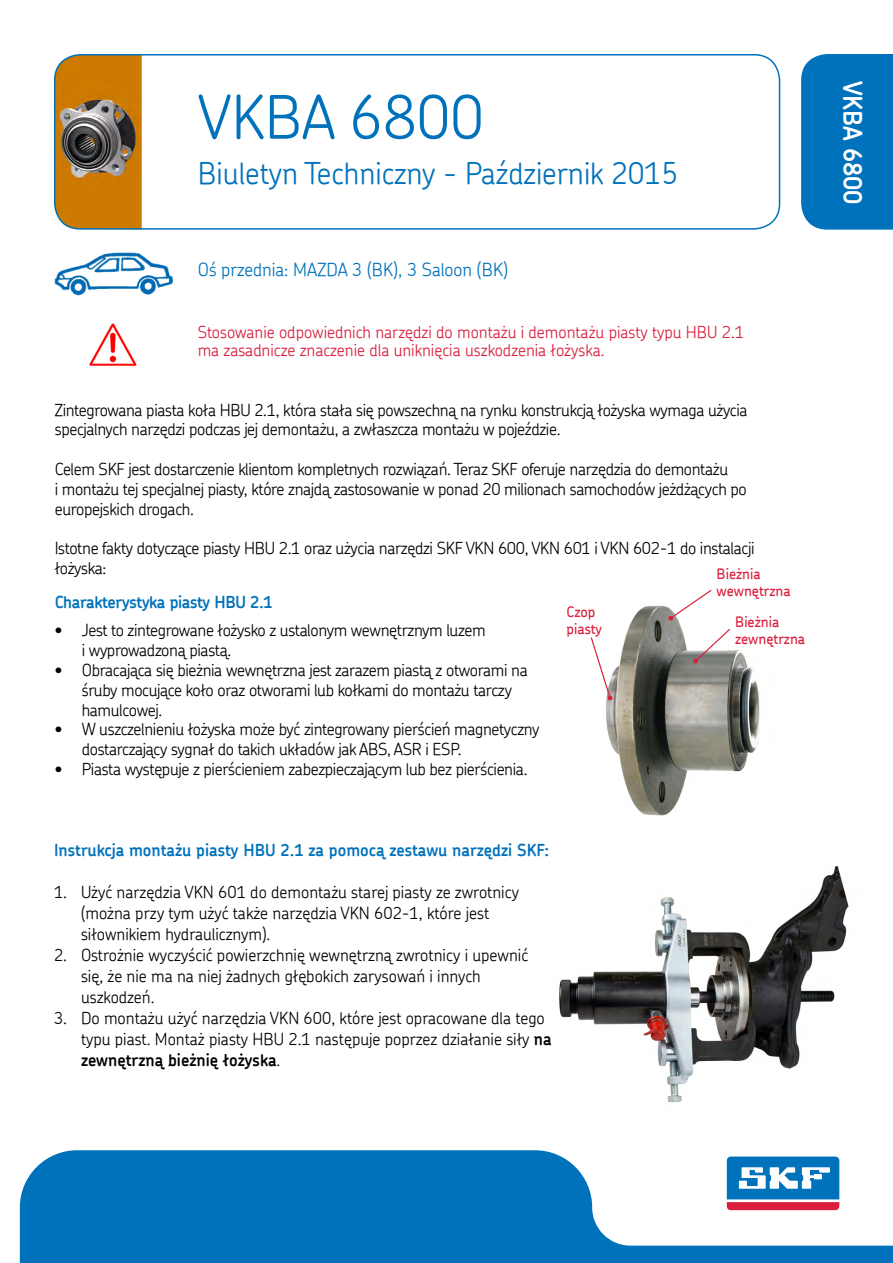
<style>
.page{position:relative;width:893px;height:1263px;background:#fff}
.page>*{position:absolute;margin:0;border:0;box-sizing:border-box;transform-origin:0 0}
.t1{font:300 60px "SKF Chevin";color:#0072bc}
.t2{font:300 30px "SKF Chevin";color:#0072bc}
.t3{font:600 25.5px "SKF Chevin";color:#fff}
.t4{font:300 18px "SKF Chevin";color:#0072bc}
.t5{font:300 16.5px/19.8px "SKF Chevin";letter-spacing:-.02em;color:#000}
.t6{font:300 16.5px/21px "SKF Chevin";color:#000}
.t7{font:300 16.5px/18px "SKF Chevin";color:#da1f3d}
.t8{font:600 16.5px "SKF Chevin";color:#0072bc}
.t9{font:600 16.5px "SKF Chevin";letter-spacing:-.02em;color:#0072bc}
.t10{font:500 14.4px/17.2px "SKF Chevin";color:#da1f3d}
.s1{font-weight:600}
</style>
<div class="page">
<img style="left:55px;top:54px;width:87px;height:175px">
<div style="left:54px;top:54px;width:726px;height:176px;border:2px solid #0072bc;border-radius:26px"></div>
<img style="left:54px;top:253px;width:119px;height:43px">
<img style="left:89px;top:323px;width:48px;height:44px">
<div style="left:801px;top:54px;width:92px;height:176px;background:#0072bc"></div>
<img style="left:606px;top:605px;width:154px;height:211px">
<svg style="left:590px;top:636px;width:22px;height:64px"></svg>
<svg style="left:693px;top:627px;width:38px;height:36px"></svg>
<svg style="left:668px;top:589px;width:45px;height:32px"></svg>
<img style="left:559px;top:866px;width:290px;height:236px">
<svg style="left:20px;top:1150px;width:873px;height:113px;fill:#0072bc"></svg>
<svg style="left:724px;top:1154px;width:118px;height:59px"></svg>
<svg style="left:727px;top:1156px;width:112px;height:54px"></svg>
<h1 class="t1" style="left:198px;top:78px;width:288px">VKBA 6800</h1>
<h2 class="t2" style="left:198px;top:154px;width:482px">Biuletyn Techniczny - Październik 2015</h2>
<p class="t4" style="left:198px;top:258px;width:312px">Oś przednia: MAZDA 3 (BK), 3 Saloon (BK)</p>
<p class="t7" style="left:198px;top:323px;width:548px">Stosowanie odpowiednich narzędzi do montażu i demontażu piasty typu HBU 2.1 ma zasadnicze znaczenie dla uniknięcia uszkodzenia łożyska.</p>
<p class="t5" style="left:55px;top:399px;width:694px">Zintegrowana piasta koła HBU 2.1, która stała się powszechną na rynku konstrukcją łożyska wymaga użycia specjalnych narzędzi podczas jej demontażu, a zwłaszcza montażu w pojeździe.</p>
<p class="t5" style="left:55px;top:459px;width:694px">Celem SKF jest dostarczenie klientom kompletnych rozwiązań. Teraz SKF oferuje narzędzia do demontażu<br>i montażu tej specjalnej piasty, które znajdą zastosowanie w ponad 20 milionach samochodów jeżdżących po europejskich drogach.</p>
<p class="t5" style="left:55px;top:538px;width:701px">Istotne fakty dotyczące piasty HBU 2.1 oraz użycia narzędzi SKF VKN 600, VKN 601 i VKN 602-1 do instalacji łożyska:</p>
<p class="t10" style="left:735px;top:613px;width:71px">Bieżnia zewnętrzna</p>
<p class="t10" style="left:717px;top:565px;width:76px">Bieżnia wewnętrzna</p>
<p class="t9" style="left:55px;top:591px;width:220px">Charakterystyka piasty HBU 2.1</p>
<p class="t5" style="left:82px;top:620px;width:405px;text-indent:-27px">• Jest to zintegrowane łożysko z ustalonym wewnętrznym luzem i wyprowadzoną piastą.</p>
<p class="t5" style="left:82px;top:660px;width:447px;text-indent:-27px">• Obracająca się bieżnia wewnętrzna jest zarazem piastą z otworami na śruby mocujące koło oraz otworami lub kołkami do montażu tarczy hamulcowej.</p>
<p class="t5" style="left:82px;top:719px;width:459px;text-indent:-27px">• W uszczelnieniu łożyska może być zintegrowany pierścień magnetyczny dostarczający sygnał do takich układów jak ABS, ASR i ESP.</p>
<p class="t5" style="left:55px;top:759px;width:474px">• Piasta występuje z pierścieniem zabezpieczającym lub bez pierścienia.</p>
<p class="t10" style="left:567px;top:602px;width:37px">Czop piasty</p>
<p class="t8" style="left:54px;top:839px;width:497px">Instrukcja montażu piasty HBU 2.1 za pomocą zestawu narzędzi SKF:</p>
<p class="t6" style="left:81px;top:881px;width:440px;text-indent:-27px">1. Użyć narzędzia VKN 601 do demontażu starej piasty ze zwrotnicy (można przy tym użyć także narzędzia VKN 602-1, które jest siłownikiem hydraulicznym).</p>
<p class="t6" style="left:81px;top:944px;width:449px;text-indent:-27px">2. Ostrożnie wyczyścić powierzchnię wewnętrzną zwrotnicy i upewnić się, że nie ma na niej żadnych głębokich zarysowań i innych uszkodzeń.</p>
<p class="t6" style="left:81px;top:1007px;width:472px;text-indent:-27px">3. Do montażu użyć narzędzia VKN 600, które jest opracowane dla tego typu piast. Montaż piasty HBU 2.1 następuje poprzez działanie siły <span class="s1">na zewnętrzną bieżnię łożyska</span>.</p>
<h3 class="t3" style="left:869px;top:81px;width:126px;rotate:90deg">VKBA 6800</h3>
</div>
